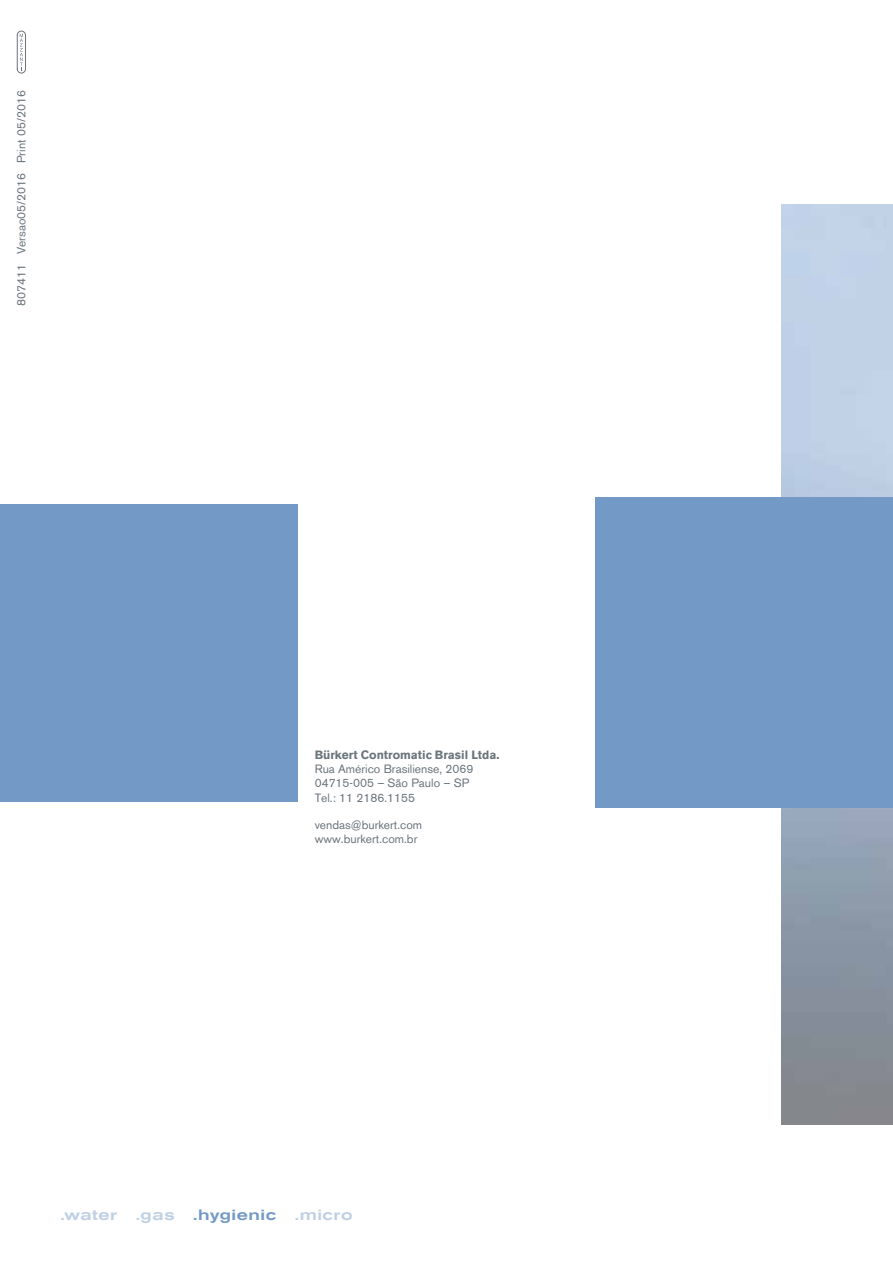
<style>
.page{position:relative;width:893px;height:1263px;background:#fff}
.page>*{position:absolute;margin:0;border:0;box-sizing:border-box;transform-origin:0 0}
.t1{font:500 expanded 15px "Akzidenz Grotesk BE";letter-spacing:.035em;color:#c0d0e4}
.t2{font:12px/14.4px "Akzidenz Grotesk BE";color:#6a757c}
.t3{font:700 12px "Akzidenz Grotesk BE";color:#6a757c}
.s1{color:#7399c6}
</style>
<div class="page">
<div style="left:0;top:504px;width:298px;height:297px;background:#7399c6"></div>
<div style="left:595px;top:497px;width:298px;height:311px;background:#7399c6"></div>
<svg style="left:17px;top:31px;width:9px;height:43px"></svg>
<p class="t2" style="left:14px;top:306px;width:217px;rotate:-90deg">807411 Versao05/2016 Print 05/2016</p>
<p class="t3" style="left:315px;top:747px;width:186px">Bürkert Contromatic Brasil Ltda.</p>
<p class="t2" style="left:315px;top:762px;width:160px">Rua Américo Brasiliense, 2069<br>04715-005 – São Paulo – SP<br>Tel.: 11 2186.1155</p>
<p class="t2" style="left:315px;top:817px;width:109px">vendas@burkert.com www.burkert.com.br</p>
<p class="t1" style="left:60px;top:1206px;width:294px">.water .gas <span class="s1">.hygienic</span> .micro</p>
</div>
